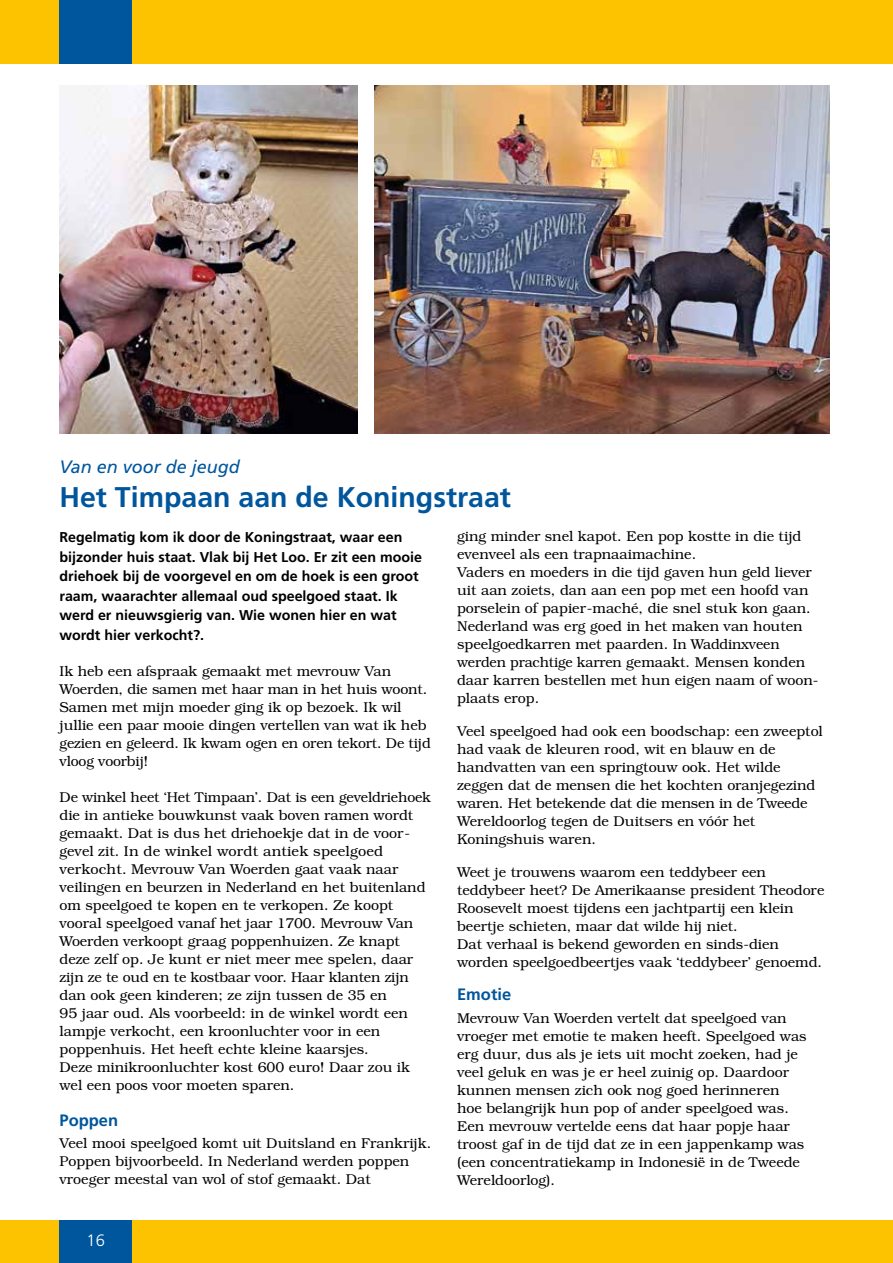
<style>
.page{position:relative;width:893px;height:1263px;background:#fff}
.page>*{position:absolute;margin:0;border:0;box-sizing:border-box;transform-origin:0 0}
.t1{font:700 28.5px "Frutiger LT Std";color:#00569d}
.t2{font:italic 18px "Frutiger LT Std";color:#00569d}
.t3{font:700 16.5px "Frutiger LT Std";color:#00569d}
.t4{font:300 16.5px "Frutiger LT Std";color:#fff}
.t5{font:300 14.25px/18px "Bookman ITC Std";color:#000}
.t6{font:700 14.25px/19.5px "Frutiger LT Std";color:#000}
</style>
<div class="page">
<div style="left:0;top:1220px;width:893px;height:43px;background:#fdc300"></div>
<div style="left:0;top:0;width:893px;height:64px;background:#fdc300"></div>
<div style="left:60px;top:1220px;width:72px;height:43px;background:#00569d"></div>
<div style="left:60px;top:0;width:72px;height:64px;background:#00569d"></div>
<img style="left:60px;top:85px;width:297px;height:349px">
<img style="left:374px;top:85px;width:455px;height:349px">
<p class="t2" style="left:60px;top:456px;width:182px">Van en voor de jeugd</p>
<h1 class="t1" style="left:60px;top:480px;width:453px">Het Timpaan aan de Koningstraat</h1>
<p class="t6" style="left:60px;top:528px;width:364px">Regelmatig kom ik door de Koningstraat, waar een bijzonder huis staat. Vlak bij Het Loo. Er zit een mooie driehoek bij de voorgevel en om de hoek is een groot raam, waarachter allemaal oud speelgoed staat. Ik werd er nieuwsgierig van. Wie wonen hier en wat wordt hier verkocht?.</p>
<p class="t5" style="left:60px;top:663px;width:373px">Ik heb een afspraak gemaakt met mevrouw Van Woerden, die samen met haar man in het huis woont.<br>Samen met mijn moeder ging ik op bezoek. Ik wil jullie een paar mooie dingen vertellen van wat ik heb gezien en geleerd. Ik kwam ogen en oren tekort. De tijd vloog voorbij!</p>
<p class="t5" style="left:60px;top:789px;width:373px">De winkel heet ‘Het Timpaan’. Dat is een geveldriehoek die in antieke bouwkunst vaak boven ramen wordt gemaakt. Dat is dus het driehoekje dat in de voor&shy;gevel zit. In de winkel wordt antiek speelgoed verkocht. Mevrouw Van Woerden gaat vaak naar veilingen en beurzen in Nederland en het buitenland om speelgoed te kopen en te verkopen. Ze koopt vooral speelgoed vanaf het jaar 1700. Mevrouw Van Woerden verkoopt graag poppenhuizen. Ze knapt deze zelf op. Je kunt er niet meer mee spelen, daar zijn ze te oud en te kostbaar voor. Haar klanten zijn dan ook geen kinderen; ze zijn tussen de 35 en<br>95 jaar oud. Als voorbeeld: in de winkel wordt een lampje verkocht, een kroonluchter voor in een poppenhuis. Het heeft echte kleine kaarsjes.<br>Deze minikroonluchter kost 600 euro! Daar zou ik wel een poos voor moeten sparen.</p>
<p class="t3" style="left:60px;top:1110px;width:60px">Poppen</p>
<p class="t5" style="left:60px;top:1135px;width:373px">Veel mooi speelgoed komt uit Duitsland en Frankrijk.<br>Poppen bijvoorbeeld. In Nederland werden poppen vroeger meestal van wol of stof gemaakt. Dat</p>
<p class="t5" style="left:457px;top:529px;width:363px">ging minder snel kapot. Een pop kostte in die tijd evenveel als een trapnaaimachine.<br>Vaders en moeders in die tijd gaven hun geld liever uit aan zoiets, dan aan een pop met een hoofd van porselein of papier-maché, die snel stuk kon gaan.<br>Nederland was erg goed in het maken van houten speelgoedkarren met paarden. In Waddinxveen werden prachtige karren gemaakt. Mensen konden daar karren bestellen met hun eigen naam of woon&shy;plaats erop.</p>
<p class="t5" style="left:457px;top:724px;width:367px">Veel speelgoed had ook een boodschap: een zweeptol had vaak de kleuren rood, wit en blauw en de handvatten van een springtouw ook. Het wilde zeggen dat de mensen die het kochten oranjegezind waren. Het betekende dat die mensen in de Tweede Wereldoorlog tegen de Duitsers en vóór het Koningshuis waren.</p>
<p class="t5" style="left:457px;top:865px;width:369px">Weet je trouwens waarom een teddybeer een teddybeer heet? De Amerikaanse president Theodore Roosevelt moest tijdens een jachtpartij een klein beertje schieten, maar dat wilde hij niet.<br>Dat verhaal is bekend geworden en sinds-dien worden speelgoedbeertjes vaak ‘teddybeer’ genoemd.</p>
<p class="t3" style="left:457px;top:985px;width:56px">Emotie</p>
<p class="t5" style="left:457px;top:1010px;width:351px">Mevrouw Van Woerden vertelt dat speelgoed van vroeger met emotie te maken heeft. Speelgoed was erg duur, dus als je iets uit mocht zoeken, had je veel geluk en was je er heel zuinig op. Daardoor kunnen mensen zich ook nog goed herinneren hoe belangrijk hun pop of ander speelgoed was.<br>Een mevrouw vertelde eens dat haar popje haar troost gaf in de tijd dat ze in een jappenkamp was (een concentratiekamp in Indonesië in de Tweede Wereldoorlog).</p>
<p class="t4" style="left:86px;top:1231px;width:20px">16</p>
</div>
